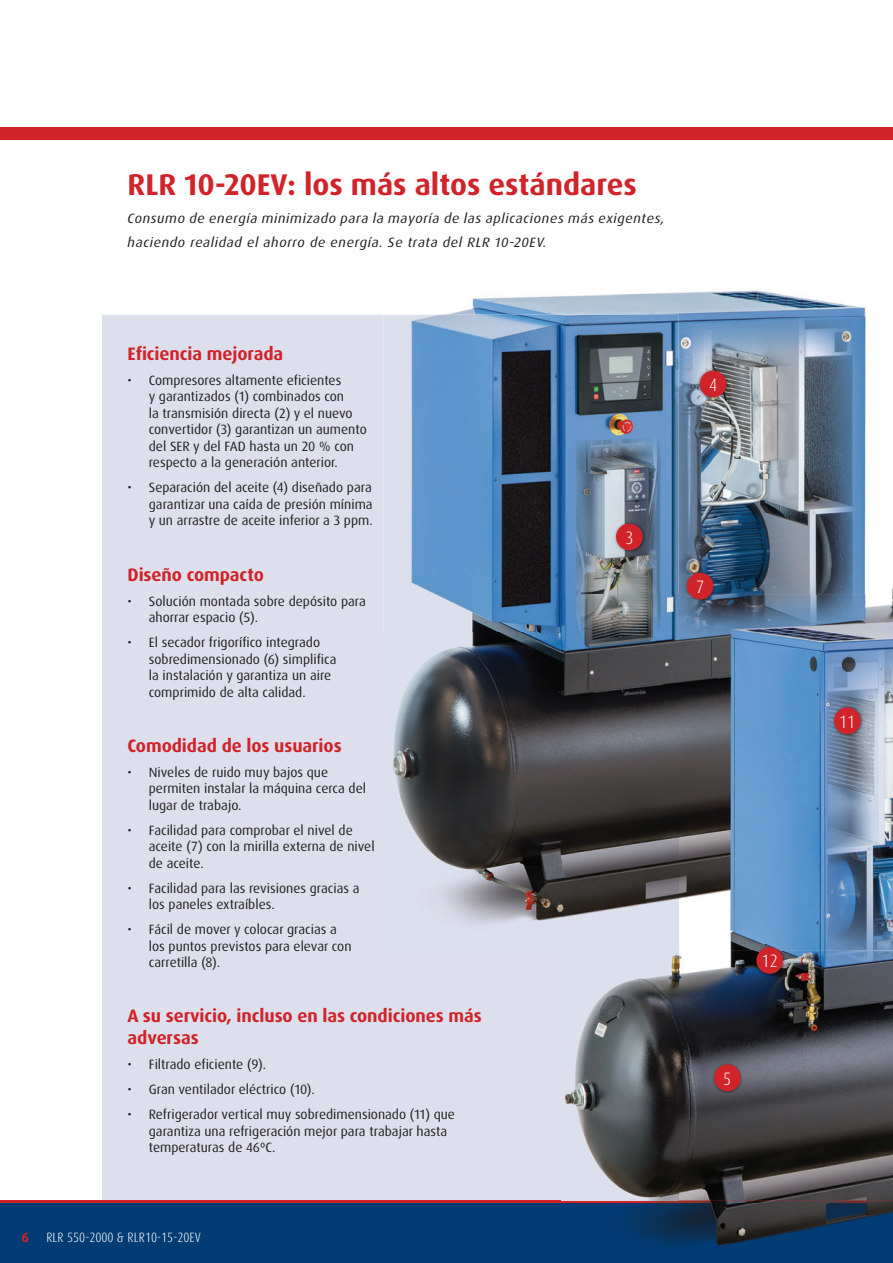
<style>
.page{position:relative;width:893px;height:1263px;background:#fff}
.page>*{position:absolute;margin:0;border:0;box-sizing:border-box;transform-origin:0 0}
.t1{font:700 30px "Dax Pro";color:#d1232a}
.t2{font:700 18px/21.6px "Dax Pro";letter-spacing:-.005em;color:#d1232a}
.t3{font:300 condensed 18px "Dax Pro";color:#fff}
.t4{font:13.5px/16.5px "Dax Pro";color:#231f20}
.t5{font:italic 13.5px/24px "Dax Pro";letter-spacing:.04em;color:#231f20;scale:1.05 1}
.t6{font:300 condensed 13.5px "Dax Pro";color:#fff}
.t7{font:700 13.5px "Dax Pro";color:#d1232a}
</style>
<div class="page">
<div style="left:102px;top:315px;width:459px;height:885px;background:#dde0ec"></div>
<div style="left:0;top:1202px;width:893px;height:61px;background:#003c74"></div>
<hr style="left:0;top:1200px;width:893px;height:3px;background:#d1232a">
<div style="left:0;top:128px;width:893px;height:12px;background:#d1232a"></div>
<img style="left:384px;top:290px;width:482px;height:27px">
<img style="left:678px;top:317px;width:215px;height:633px">
<img style="left:383px;top:315px;width:295px;height:317px">
<img style="left:383px;top:632px;width:178px;height:318px">
<img style="left:561px;top:950px;width:332px;height:296px">
<img style="left:561px;top:595px;width:117px;height:355px">
<img style="left:697px;top:368px;width:32px;height:32px">
<div style="left:700px;top:371px;width:26px;height:26px;background:#d1232a;border-radius:50%"></div>
<img style="left:832px;top:705px;width:32px;height:32px">
<div style="left:834px;top:707px;width:27px;height:27px;background:#d1232a;border-radius:50%"></div>
<img style="left:684px;top:570px;width:32px;height:32px">
<div style="left:687px;top:573px;width:26px;height:26px;background:#d1232a;border-radius:50%"></div>
<img style="left:614px;top:521px;width:32px;height:32px">
<div style="left:616px;top:523px;width:27px;height:27px;background:#d1232a;border-radius:50%"></div>
<img style="left:754px;top:945px;width:32px;height:32px">
<div style="left:756px;top:947px;width:27px;height:27px;background:#d1232a;border-radius:50%"></div>
<img style="left:712px;top:1062px;width:32px;height:32px">
<div style="left:714px;top:1064px;width:27px;height:27px;background:#d1232a;border-radius:50%"></div>
<h1 class="t1" style="left:128px;top:165px;width:511px">RLR 10-20EV: los más altos estándares</h1>
<p class="t5" style="left:128px;top:207px;width:513px">Consumo de energía minimizado para la mayoría de las aplicaciones más exigentes, haciendo realidad el ahorro de energía. Se trata del RLR 10-20EV.</p>
<h2 class="t2" style="left:128px;top:343px;width:157px">Eficiencia mejorada</h2>
<p class="t4" style="left:149px;top:372px;width:219px;text-indent:-21px">• Compresores altamente eficientes<br>y garantizados (1) combinados con<br>la transmisión directa (2) y el nuevo convertidor (3) garantizan un aumento del SER y del FAD hasta un 20 % con respecto a la generación anterior.</p>
<p class="t4" style="left:149px;top:480px;width:225px;text-align:justify;text-indent:-21px">• Separación del aceite (4) diseñado para garantizar una caída de presión mínima y un arrastre de aceite inferior a 3 ppm.</p>
<h2 class="t2" style="left:128px;top:564px;width:138px">Diseño compacto</h2>
<p class="t4" style="left:149px;top:593px;width:219px;text-indent:-21px">• Solución montada sobre depósito para ahorrar espacio (5).</p>
<p class="t4" style="left:149px;top:634px;width:189px;text-indent:-21px">• El secador frigorífico integrado sobredimensionado (6) simplifica la instalación y garantiza un aire comprimido de alta calidad.</p>
<h2 class="t2" style="left:128px;top:735px;width:216px">Comodidad de los usuarios</h2>
<p class="t4" style="left:149px;top:764px;width:219px;text-indent:-21px">• Niveles de ruido muy bajos que permiten instalar la máquina cerca del lugar de trabajo.</p>
<p class="t4" style="left:149px;top:822px;width:227px;text-indent:-21px">• Facilidad para comprobar el nivel de aceite (7) con la mirilla externa de nivel de aceite.</p>
<p class="t4" style="left:149px;top:880px;width:212px;text-indent:-21px">• Facilidad para las revisiones gracias a los paneles extraíbles.</p>
<p class="t4" style="left:149px;top:921px;width:204px;text-indent:-21px">• Fácil de mover y colocar gracias a los puntos previstos para elevar con carretilla (8).</p>
<h2 class="t2" style="left:128px;top:1005px;width:356px">A su servicio, incluso en las condiciones más adversas</h2>
<p class="t4" style="left:128px;top:1056px;width:140px">• Filtrado eficiente (9).</p>
<p class="t4" style="left:128px;top:1081px;width:189px">• Gran ventilador eléctrico (10).</p>
<p class="t4" style="left:149px;top:1106px;width:308px;text-indent:-21px">• Refrigerador vertical muy sobredimensionado (11) que garantiza una refrigeración mejor para trabajar hasta temperaturas de 46ºC.</p>
<p class="t7" style="left:21px;top:1228px;width:9px">6</p>
<p class="t6" style="left:46px;top:1228px;width:156px">RLR 550-2000 &amp; RLR10-15-20EV</p>
<h2 class="t3" style="left:625px;top:526px;width:10px">3</h2>
<h2 class="t3" style="left:709px;top:373px;width:10px">4</h2>
<h2 class="t3" style="left:696px;top:575px;width:10px">7</h2>
<h2 class="t3" style="left:762px;top:949px;width:18px">12</h2>
<h2 class="t3" style="left:723px;top:1067px;width:10px">5</h2>
<h2 class="t3" style="left:839px;top:710px;width:18px">11</h2>
</div>
